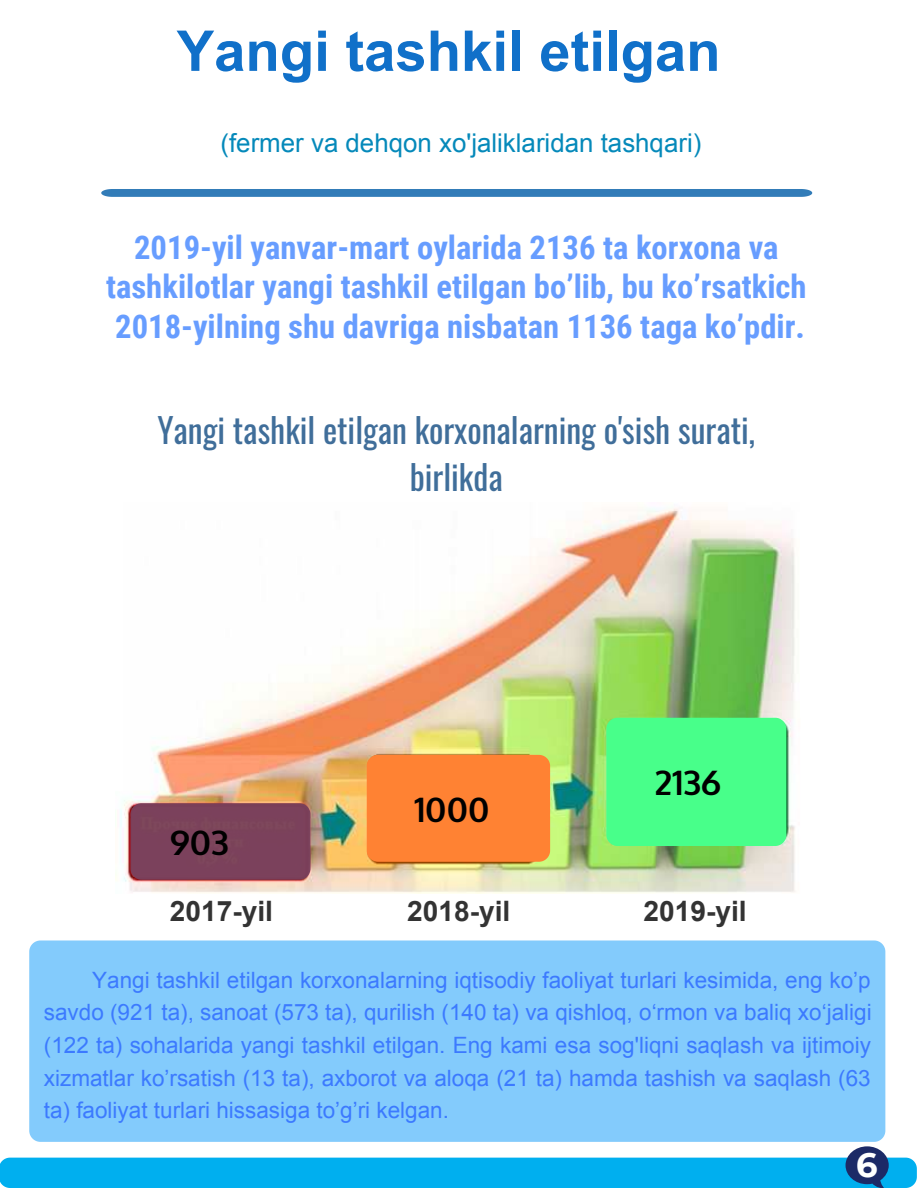
<style>
.page{position:relative;width:918px;height:1188px;background:#fff}
.page>*{position:absolute;margin:0;border:0;box-sizing:border-box;transform-origin:0 0}
.t1{font:700 56.25px "Arial";color:#1070c9}
.t2{font:33.75px/46.2px "Oswald";color:#406e9a;text-align:center}
.t3{font:700 33.75px "Oxygen";color:#000}
.t4{font:700 33.75px "Montserrat";color:#fff}
.t5{font:700 32.7px/39.3px "Roboto Condensed";color:#679dff;text-align:center}
.t6{font:700 28.2px "Arial";color:#333}
.t7{font:25.8px "Arial";color:#0589ba}
.t8{font:22.5px/32.7px "Arial";color:#3c7aff;text-align:justify}
</style>
<div class="page">
<div style="left:29px;top:940px;width:856px;height:202px;background:#83cbfc"></div>
<img style="left:116px;top:508px;width:679px;height:385px">
<svg style="left:101px;top:189px;width:711px;height:8px;background:#367eb9"></svg>
<svg style="left:0;top:1146px;width:917px;height:42px"></svg>
<div style="left:130px;top:803px;width:180px;height:77px;background:#7b415c"></div>
<div style="left:367px;top:755px;width:183px;height:107px;background:#ff8233"></div>
<div style="left:606px;top:718px;width:180px;height:128px;background:#48ff8a"></div>
<h1 class="t1" style="left:177px;top:14px;width:545px">Yangi tashkil etilgan</h1>
<p class="t7" style="left:220px;top:126px;width:482px">(fermer vа dehqon xo'jaliklaridan tashqari)</p>
<h3 class="t5" style="left:106px;top:226px;width:702px">2019-yil yanvar-mart oylarida 2136 ta korxona va tashkilotlar yangi tashkil etilgan bo’lib, bu ko’rsatkich<br>2018-yilning shu davriga nisbatan 1136 taga ko’pdir.</h3>
<h2 class="t2" style="left:157px;top:404px;width:599px">Yangi tashkil etilgan korxonalarning o'sish surati, birlikda</h2>
<h2 class="t3" style="left:170px;top:822px;width:61px">903</h2>
<h2 class="t3" style="left:414px;top:789px;width:77px">1000</h2>
<h2 class="t3" style="left:655px;top:762px;width:68px">2136</h2>
<p class="t6" style="left:170px;top:893px;width:105px">2017-yil</p>
<p class="t6" style="left:644px;top:893px;width:105px">2019-yil</p>
<p class="t6" style="left:407px;top:893px;width:105px">2018-yil</p>
<p class="t8" style="left:44px;top:964px;width:829px;text-indent:48px">Yangi tashkil etilgan korxonalarning iqtisodiy faoliyat turlari kesimida, eng ko’p savdo (921 ta), sanoat (573 ta), qurilish (140 ta) va qishloq, o‘rmon va baliq xo‘jaligi (122 ta) sohalarida yangi tashkil etilgan. Eng kami esa sog'liqni saqlash va ijtimoiy xizmatlar ko’rsatish (13 ta), axborot va aloqa (21 ta) hamda tashish va saqlash (63 ta) faoliyat turlari hissasiga to’g’ri kelgan.</p>
<h2 class="t4" style="left:856px;top:1140px;width:23px">6</h2>
</div>
